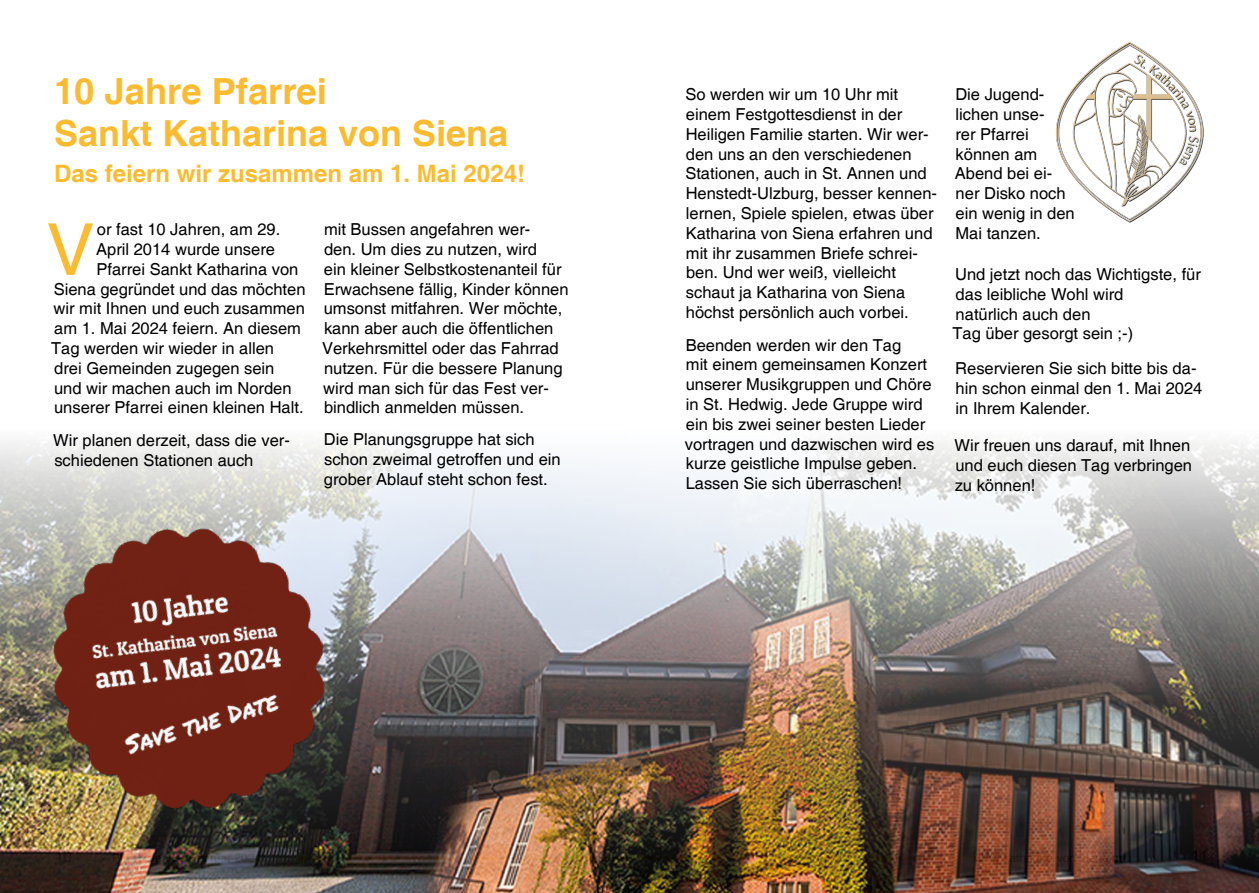
<style>
.page{position:relative;width:1259px;height:893px;background:#fff}
.page>*{position:absolute;margin:0;border:0;box-sizing:border-box;transform-origin:0 0}
.t1{font:71.7px "Helvetica";color:#fbbb31}
.t2{font:700 36px/42px "Helvetica";color:#fbbb31}
.t3{font:700 24px "Helvetica";color:#fbbb31}
.t4{font:16.5px/19.8px "Helvetica";color:#000}
</style>
<div class="page">
<img style="left:0;top:442px;width:1259px;height:451px">
<img style="left:1056px;top:43px;width:147px;height:179px">
<img style="left:20px;top:496px;width:339px;height:346px">
<h2 class="t2" style="left:54px;top:72px;width:456px">10 Jahre Pfarrei<br>Sankt Katharina von Siena</h2>
<h3 class="t3" style="left:54px;top:159px;width:472px">Das feiern wir zusammen am 1. Mai 2024!</h3>
<h1 class="t1" style="left:47px;top:208px;width:49px">V</h1>
<p class="t4" style="left:97px;top:220px;width:185px">or fast 10 Jahren, am 29.</p>
<p class="t4" style="left:96px;top:240px;width:180px">April 2014 wurde unsere</p>
<p class="t4" style="left:97px;top:260px;width:203px">Pfarrei Sankt Katharina von</p>
<p class="t4" style="left:54px;top:280px;width:253px">Siena gegründet und das möchten</p>
<p class="t4" style="left:54px;top:299px;width:253px">wir mit Ihnen und euch zusammen</p>
<p class="t4" style="left:54px;top:319px;width:248px">am 1. Mai 2024 feiern. An diesem</p>
<p class="t4" style="left:51px;top:339px;width:224px">Tag werden wir wieder in allen</p>
<p class="t4" style="left:54px;top:359px;width:222px">drei Gemeinden zugegen sein</p>
<p class="t4" style="left:54px;top:379px;width:239px">und wir machen auch im Norden</p>
<p class="t4" style="left:54px;top:398px;width:251px">unserer Pfarrei einen kleinen Halt.</p>
<p class="t4" style="left:53px;top:431px;width:238px">Wir planen derzeit, dass die ver&shy;schiedenen Stationen auch</p>
<p class="t4" style="left:322px;top:220px;width:248px">mit Bussen angefahren wer-<br>den. Um dies zu nutzen, wird<br>ein kleiner Selbstkostenanteil für<br>Erwachsene fällig, Kinder können umsonst mitfahren. Wer möchte, kann aber auch die öffentlichen<br>Verkehrsmittel oder das Fahrrad nutzen. Für die bessere Planung wird man sich für das Fest ver&shy;bindlich anmelden müssen.</p>
<p class="t4" style="left:324px;top:430px;width:238px">Die Planungsgruppe hat sich schon zweimal getroffen und ein grober Ablauf steht schon fest.</p>
<p class="t4" style="left:685px;top:85px;width:253px">So werden wir um 10 Uhr mit einem Festgottesdienst in der<br>Heiligen Familie starten. Wir wer&shy;den uns an den verschiedenen<br>Stationen, auch in St. Annen und<br>Henstedt-Ulzburg, besser kennen&shy;lernen, Spiele spielen, etwas über<br>Katharina von Siena erfahren und mit ihr zusammen Briefe schrei&shy;ben. Und wer weiß, vielleicht schaut ja Katharina von Siena höchst persönlich auch vorbei.</p>
<p class="t4" style="left:685px;top:336px;width:251px">Beenden werden wir den Tag<br>mit einem gemeinsamen Konzert unserer Musikgruppen und Chöre in St. Hedwig. Jede Gruppe wird ein bis zwei seiner besten Lieder vortragen und dazwischen wird es kurze geistliche Impulse geben.<br>Lassen Sie sich überraschen!</p>
<p class="t4" style="left:955px;top:85px;width:121px">Die Jugend&shy;lichen unse-<br>rer Pfarrei können am<br>Abend bei ei&shy;ner Disko noch ein wenig in den<br>Mai tanzen.</p>
<p class="t4" style="left:952px;top:265px;width:250px">Und jetzt noch das Wichtigste, für das leibliche Wohl wird<br>natürlich auch den<br>Tag über gesorgt sein ;-)</p>
<p class="t4" style="left:955px;top:359px;width:249px">Reservieren Sie sich bitte bis da&shy;hin schon einmal den 1. Mai 2024 in Ihrem Kalender.</p>
<p class="t4" style="left:954px;top:436px;width:239px;text-align:justify">Wir freuen uns darauf, mit Ihnen und euch diesen Tag verbringen zu können!</p>
</div>
